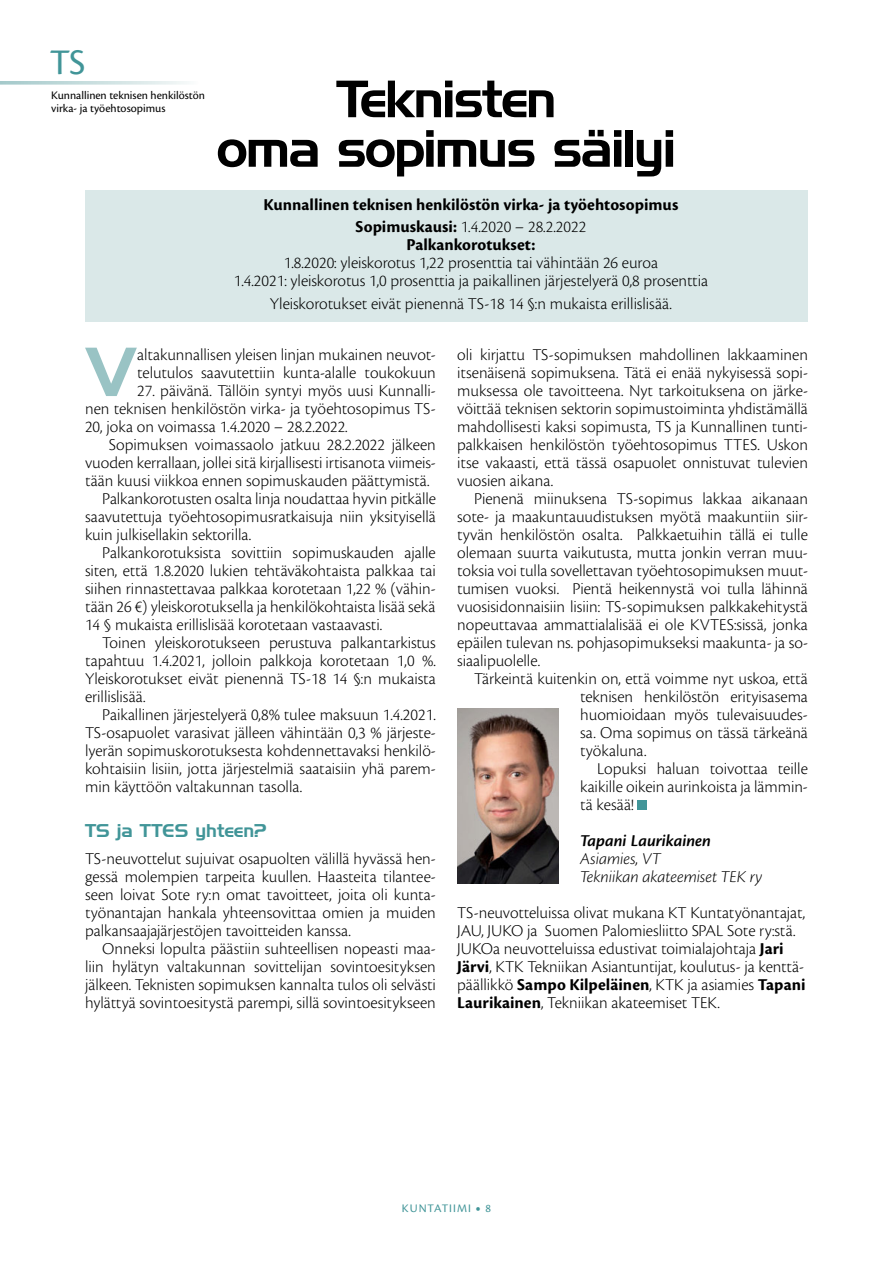
<style>
.page{position:relative;width:893px;height:1263px;background:#fff}
.page>*{position:absolute;margin:0;border:0;box-sizing:border-box;transform-origin:0 0}
.leipis_cro_115_12_AN{font:67.35px "Handel Gothic BT";color:#99c3c4}
.ots_hand_1{font:51px/49.5px "Handel Gothic BT";letter-spacing:-.04em;color:#000;text-align:center}
.ots_hand_1-2{font:37.5px "Cronos Pro";color:#419598}
.väliots_hand_1_12_12{font:18px "Handel Gothic BT";color:#419598}
.leipis_cro_115_12{font:300 17.25px/18px "Cronos Pro";color:#000;text-align:justify}
.leipis_cro_115_12_EI{font:300 17.25px/18px "Cronos Pro";color:#000}
.leipis_cro_115_12_AN-2{font:300 17.25px/18px "Cronos Pro";color:#000}
.leipis_cro_115_12_EI-2{font:700 17.25px "Cronos Pro";color:#000}
.kirjoittaja_cro_tied{font:italic 300 17.25px "Cronos Pro";letter-spacing:-.005em;color:#000}
.kirjoittaja_cro_semi{font:italic 600 17.25px "Cronos Pro";letter-spacing:-.005em;color:#000}
.leipis_cro_8_85_TUNN{font:12px/12.8px "Cronos Pro";color:#000}
.t1{font:12px "Cronos Pro";letter-spacing:.085em;color:#419598}
.s1{font-weight:700}
.s2{font-size:17.25px}
</style>
<div class="page">
<div style="left:85px;top:190px;width:723px;height:131px;background:#dae8e8"></div>
<svg style="left:0;top:81px;width:187px;height:4px"></svg>
<div style="left:637px;top:801px;width:10px;height:9px;background:#419598"></div>
<img style="left:458px;top:708px;width:101px;height:176px">
<p class="ots_hand_1-2" style="left:50px;top:41px;width:37px">TS</p>
<p class="leipis_cro_8_85_TUNN" style="left:51px;top:89px;width:155px">Kunnallinen teknisen henkilöstön virka- ja työehtosopimus</p>
<p class="ots_hand_1" style="left:217px;top:74px;width:461px">Teknisten<br>oma sopimus säilyi</p>
<p class="leipis_cro_115_12_EI-2" style="left:264px;top:194px;width:416px">Kunnallinen teknisen henkilöstön virka- ja työehtosopimus</p>
<p class="leipis_cro_115_12_EI" style="left:356px;top:218px;width:232px"><span class="s1">Sopimuskausi:</span> 1.4.2020 – 28.2.2022</p>
<p class="leipis_cro_115_12_EI-2" style="left:406px;top:235px;width:131px">Palkankorotukset:</p>
<p class="leipis_cro_115_12_EI" style="left:284px;top:254px;width:376px">1.8.2020: yleiskorotus 1,22 prosenttia tai vähintään 26 euroa</p>
<p class="leipis_cro_115_12_EI" style="left:234px;top:272px;width:476px">1.4.2021: yleiskorotus 1,0 prosenttia ja paikallinen järjestelyerä 0,8 prosenttia</p>
<p class="leipis_cro_115_12_EI" style="left:270px;top:294px;width:404px">Yleiskorotukset eivät pienennä TS-18 14 §:n mukaista erillislisää.</p>
<p class="leipis_cro_115_12_AN" style="left:87px;top:331px;width:49px">V</p>
<p class="leipis_cro_115_12_AN-2" style="left:137px;top:346px;width:300px">altakunnallisen yleisen linjan mukainen neuvot&shy;telutulos saavutettiin kunta-alalle toukokuun</p>
<p class="leipis_cro_115_12_AN-2" style="left:85px;top:382px;width:352px;text-align:justify;text-indent:52px">27. päivänä. Tällöin syntyi myös uusi Kunnalli&shy;nen teknisen henkilöstön virka- ja työehtosopimus TS-20, joka on voimassa 1.4.2020 – 28.2.2022.</p>
<p class="leipis_cro_115_12" style="left:85px;top:436px;width:352px;text-indent:24px">Sopimuksen voimassaolo jatkuu 28.2.2022 jälkeen vuoden kerrallaan, jollei sitä kirjallisesti irtisanota viimeis&shy;tään kuusi viikkoa ennen sopimuskauden päättymistä.</p>
<p class="leipis_cro_115_12" style="left:85px;top:489px;width:352px;text-indent:17px">Palkankorotusten osalta linja noudattaa hyvin pitkälle saavutettuja työehtosopimusratkaisuja niin yksityisellä kuin julkisellakin sektorilla.</p>
<p class="leipis_cro_115_12" style="left:85px;top:543px;width:352px;text-indent:17px">Palkankorotuksista sovittiin sopimuskauden ajalle siten, että 1.8.2020 lukien tehtäväkohtaista palkkaa tai siihen rinnastettavaa palkkaa korotetaan 1,22 % (vähin&shy;tään 26 €) yleiskorotuksella ja henkilökohtaista lisää sekä 14 § mukaista erillislisää korotetaan vastaavasti.</p>
<p class="leipis_cro_115_12" style="left:85px;top:633px;width:352px;text-indent:17px">Toinen yleiskorotukseen perustuva palkantarkistus tapahtuu 1.4.2021, jolloin palkkoja korotetaan 1,0 %.<br>Yleiskorotukset eivät pienennä TS-18 14 §:n mukaista erillislisää.</p>
<p class="leipis_cro_115_12" style="left:85px;top:705px;width:352px;text-indent:17px">Paikallinen järjestelyerä 0,8% tulee maksuun 1.4.2021.<br>TS-osapuolet varasivat jälleen vähintään 0,3 % järjeste&shy;lyerän sopimuskorotuksesta kohdennettavaksi henkilö&shy;kohtaisiin lisiin, jotta järjestelmiä saataisiin yhä parem&shy;min käyttöön valtakunnan tasolla.</p>
<p class="väliots_hand_1_12_12" style="left:85px;top:820px;width:183px">TS ja TTES yhteen?</p>
<p class="leipis_cro_115_12_EI" style="left:85px;top:850px;width:352px;text-align:justify">TS-neuvottelut sujuivat osapuolten välillä hyvässä hen&shy;gessä molempien tarpeita kuullen. Haasteita tilantee&shy;seen loivat Sote ry:n omat tavoitteet, joita oli kunta&shy;työnantajan hankala yhteensovittaa omien ja muiden palkansaajajärjestöjen tavoitteiden kanssa.</p>
<p class="leipis_cro_115_12" style="left:85px;top:940px;width:352px;text-indent:17px">Onneksi lopulta päästiin suhteellisen nopeasti maa&shy;liin hylätyn valtakunnan sovittelijan sovintoesityksen jälkeen. Teknisten sopimuksen kannalta tulos oli selvästi hylättyä sovintoesitystä parempi, sillä sovintoesitykseen</p>
<p class="leipis_cro_115_12" style="left:457px;top:345px;width:352px">oli kirjattu TS-sopimuksen mahdollinen lakkaaminen itsenäisenä sopimuksena. Tätä ei enää nykyisessä sopi&shy;muksessa ole tavoitteena. Nyt tarkoituksena on järke&shy;vöittää teknisen sektorin sopimustoiminta yhdistämällä mahdollisesti kaksi sopimusta, TS ja Kunnallinen tunti&shy;palkkaisen henkilöstön työehtosopimus TTES. Uskon itse vakaasti, että tässä osapuolet onnistuvat tulevien vuosien aikana.</p>
<p class="leipis_cro_115_12" style="left:457px;top:489px;width:352px;text-indent:17px">Pienenä miinuksena TS-sopimus lakkaa aikanaan sote- ja maakuntauudistuksen myötä maakuntiin siir&shy;tyvän henkilöstön osalta. Palkkaetuihin tällä ei tulle olemaan suurta vaikutusta, mutta jonkin verran muu&shy;toksia voi tulla sovellettavan työehtosopimuksen muut&shy;tumisen vuoksi. Pientä heikennystä voi tulla lähinnä vuosisidonnaisiin lisiin: TS-sopimuksen palkkakehitystä nopeuttavaa ammattialalisää ei ole KVTES:sissä, jonka epäilen tulevan ns. pohjasopimukseksi maakunta- ja so&shy;siaalipuolelle.</p>
<p class="leipis_cro_115_12" style="left:580px;top:669px;width:229px;text-indent:-106px">Tärkeintä kuitenkin on, että voimme nyt uskoa, että teknisen henkilöstön erityisasema huomioidaan myös tulevaisuudes&shy;sa. Oma sopimus on tässä tärkeänä työkaluna.</p>
<p class="leipis_cro_115_12" style="left:580px;top:759px;width:229px;text-indent:17px">Lopuksi haluan toivottaa teille kaikille oikein aurinkoista ja lämmin&shy;tä kesää!</p>
<p class="kirjoittaja_cro_semi" style="left:580px;top:831px;width:132px">Tapani Laurikainen</p>
<p class="kirjoittaja_cro_tied" style="left:580px;top:849px;width:82px">Asiamies, VT</p>
<p class="kirjoittaja_cro_tied" style="left:580px;top:867px;width:184px">Tekniikan akateemiset TEK ry</p>
<p class="leipis_cro_115_12_EI" style="left:457px;top:904px;width:350px">TS-neuvotteluissa olivat mukana KT Kuntatyönantajat,<br>JAU, JUKO ja Suomen Palomiesliitto SPAL Sote ry:stä.</p>
<p class="leipis_cro_115_12_EI" style="left:457px;top:940px;width:350px">JUKOa neuvotteluissa edustivat toimialajohtaja <span class="s1">Jari Järvi</span>, KTK Tekniikan Asiantuntijat, koulutus- ja kenttä&shy;päällikkö <span class="s1">Sampo Kilpeläinen</span>, KTK ja asiamies <span class="s1">Tapani Laurikainen</span>, Tekniikan akateemiset TEK.</p>
<p class="t1" style="left:402px;top:1201px;width:91px">KUNTATIIMI <span class="s2">•</span> 8</p>
</div>
